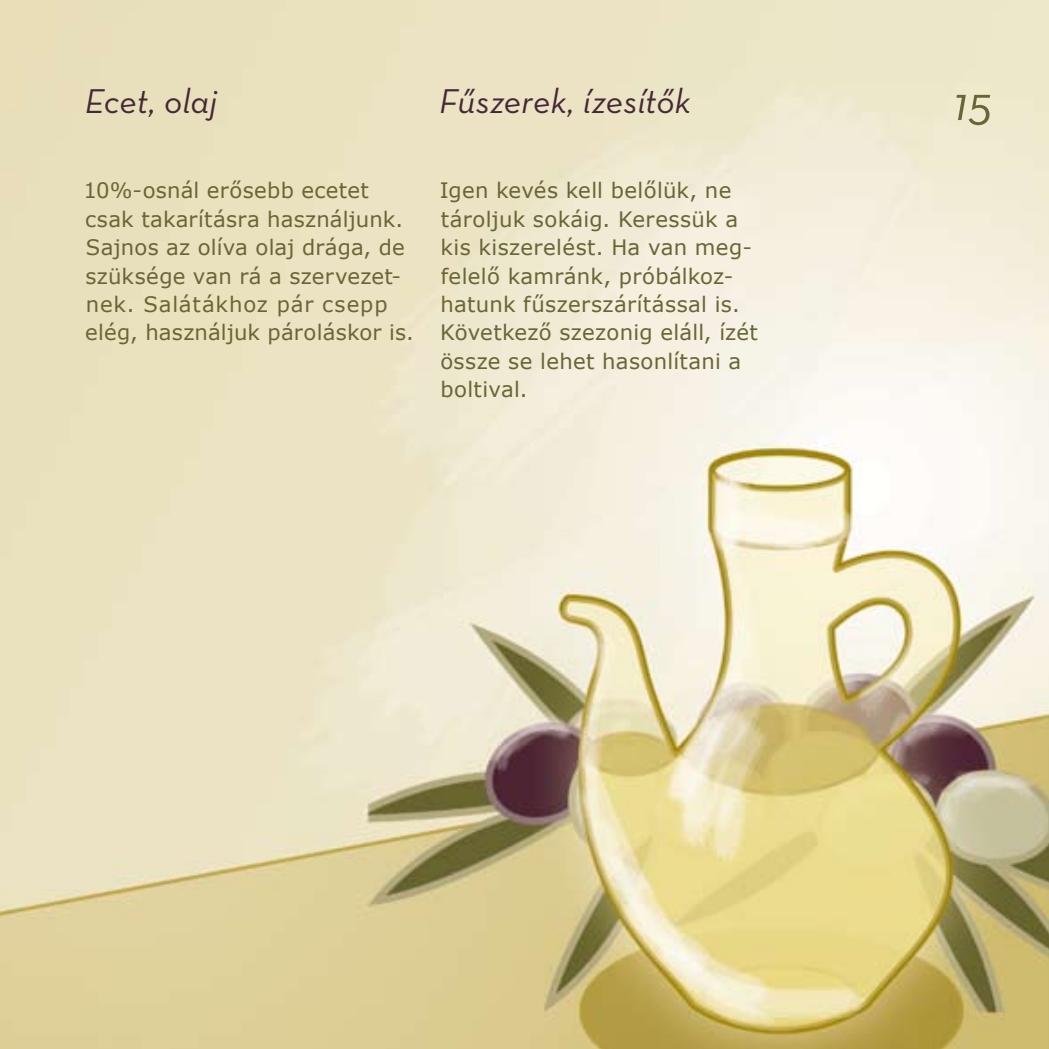
<style>
.page{position:relative;width:1049px;height:1049px;background:#fff}
.page>*{position:absolute;margin:0;border:0;box-sizing:border-box;transform-origin:0 0}
.t1{font:italic 50px "Neutra Text";color:#686636}
.t2{font:italic 35px "Neutra Text";letter-spacing:-.005em;color:#452835}
.t3{font:21.25px/28.2px "Verdana";letter-spacing:.015em;color:#686636}
</style>
<div class="page">
<img style="left:0;top:0;width:1049px;height:1049px">
<h2 class="t2" style="left:85px;top:80px;width:134px">Ecet, olaj</h2>
<p class="t3" style="left:83px;top:176px;width:332px">10%-osnál erősebb ecetet csak takarításra használjunk.<br>Sajnos az olíva olaj drága, de szüksége van rá a szervezet&shy;nek. Salátákhoz pár csepp elég, használjuk pároláskor is.</p>
<h2 class="t2" style="left:439px;top:80px;width:253px">Fűszerek, ízesítők</h2>
<p class="t3" style="left:440px;top:176px;width:320px">Igen kevés kell belőlük, ne tároljuk sokáig. Keressük a kis kiszerelést. Ha van meg&shy;felelő kamránk, próbálkoz&shy;hatunk fűszerszárítással is.<br>Következő szezonig eláll, ízét össze se lehet hasonlítani a boltival.</p>
<h1 class="t1" style="left:953px;top:73px;width:18px">15</h1>
</div>
